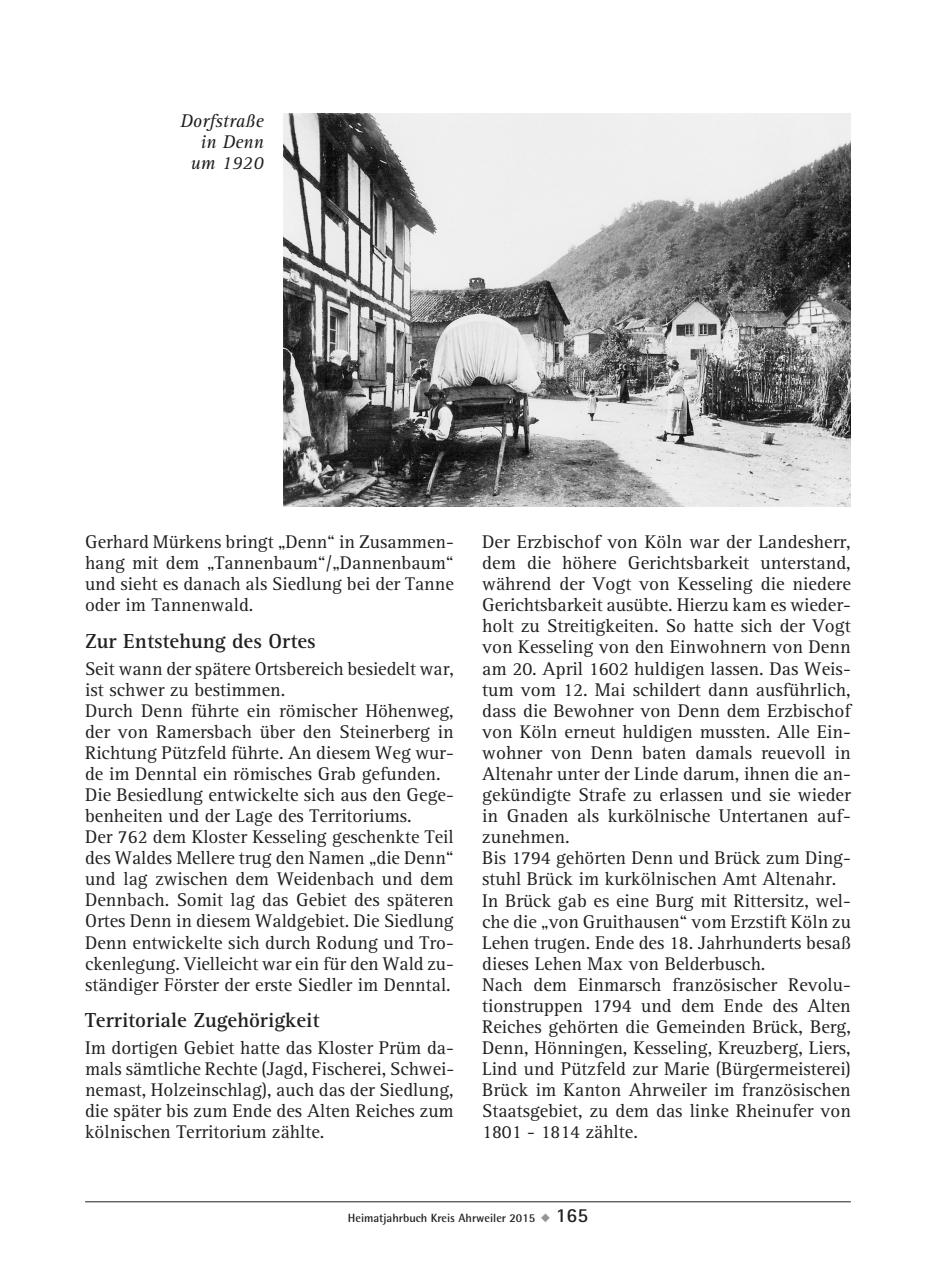
<style>
.page{position:relative;width:936px;height:1276px;background:#fff}
.page>*{position:absolute;margin:0;border:0;box-sizing:border-box;transform-origin:0 0}
.t1{font:700 21px "AT Rotis Serif";color:#231f20}
.t2{font:19px/21px "AT Rotis Serif";color:#231f20;text-align:justify}
.t3{font:italic 19px/21px "AT Rotis Serif";color:#231f20;text-align:right}
.t4{font:700 12px "Rotis Semi Sans";color:#231f20}
.s1{color:#939598}
.s2{font-family:"Rotis Sans Serif";font-size:20px}
</style>
<div class="page">
<hr style="left:85px;top:1201px;width:765px;height:1px;background:#231f20">
<img style="left:283px;top:113px;width:567px;height:393px">
<p class="t3" style="left:180px;top:110px;width:85px">Dorfstraße in Denn um 1920</p>
<p class="t2" style="left:85px;top:532px;width:370px">Gerhard Mürkens bringt „Denn“ in Zusammen&shy;hang mit dem „Tannenbaum“/„Dannenbaum“ und sieht es danach als Siedlung bei der Tanne oder im Tannenwald.</p>
<p class="t1" style="left:85px;top:628px;width:232px">Zur Entstehung des Ortes</p>
<p class="t2" style="left:85px;top:658px;width:370px;text-align:left">Seit wann der spätere Ortsbereich besiedelt war, ist schwer zu bestimmen.<br>Durch Denn führte ein römischer Höhenweg, der von Ramersbach über den Steinerberg in Richtung Pützfeld führte. An diesem Weg wur&shy;de im Denntal ein römisches Grab gefunden.<br>Die Besiedlung entwickelte sich aus den Gege&shy;benheiten und der Lage des Territoriums.<br>Der 762 dem Kloster Kesseling geschenkte Teil des Waldes Mellere trug den Namen „die Denn“ und lag zwischen dem Weidenbach und dem Dennbach. Somit lag das Gebiet des späteren Ortes Denn in diesem Waldgebiet. Die Siedlung Denn entwickelte sich durch Rodung und Tro&shy;ckenlegung. Vielleicht war ein für den Wald zu&shy;ständiger Förster der erste Siedler im Denntal.</p>
<p class="t1" style="left:85px;top:1008px;width:236px">Territoriale Zugehörigkeit</p>
<p class="t2" style="left:85px;top:1037px;width:370px">Im dortigen Gebiet hatte das Kloster Prüm da&shy;mals sämtliche Rechte (Jagd, Fischerei, Schwei&shy;nemast, Holzeinschlag), auch das der Siedlung, die später bis zum Ende des Alten Reiches zum kölnischen Territorium zählte.</p>
<p class="t2" style="left:482px;top:532px;width:370px;text-align:left">Der Erzbischof von Köln war der Landesherr, dem die höhere Gerichtsbarkeit unterstand, während der Vogt von Kesseling die niedere Gerichtsbarkeit ausübte. Hierzu kam es wieder&shy;holt zu Streitigkeiten. So hatte sich der Vogt von Kesseling von den Einwohnern von Denn am 20. April 1602 huldigen lassen. Das Weis&shy;tum vom 12. Mai schildert dann ausführlich, dass die Bewohner von Denn dem Erzbischof von Köln erneut huldigen mussten. Alle Ein&shy;wohner von Denn baten damals reuevoll in Altenahr unter der Linde darum, ihnen die an&shy;gekündigte Strafe zu erlassen und sie wieder in Gnaden als kurkölnische Untertanen auf&shy;zunehmen.<br>Bis 1794 gehörten Denn und Brück zum Ding&shy;stuhl Brück im kurkölnischen Amt Altenahr.<br>In Brück gab es eine Burg mit Rittersitz, wel&shy;che die „von Gruithausen“ vom Erzstift Köln zu Lehen trugen. Ende des 18. Jahrhunderts besaß dieses Lehen Max von Belderbusch.<br>Nach dem Einmarsch französischer Revolu&shy;tionstruppen 1794 und dem Ende des Alten Reiches gehörten die Gemeinden Brück, Berg, Denn, Hönningen, Kesseling, Kreuzberg, Liers, Lind und Pützfeld zur Marie (Bürgermeisterei)<br>Brück im Kanton Ahrweiler im französischen Staatsgebiet, zu dem das linke Rheinufer von 1801 - 1814 zählte.</p>
<p class="t4" style="left:348px;top:1210px;width:242px">Heimatjahrbuch Kreis Ahrweiler 2015 <span class="s1">◆</span> <span class="s2">165</span></p>
</div>
